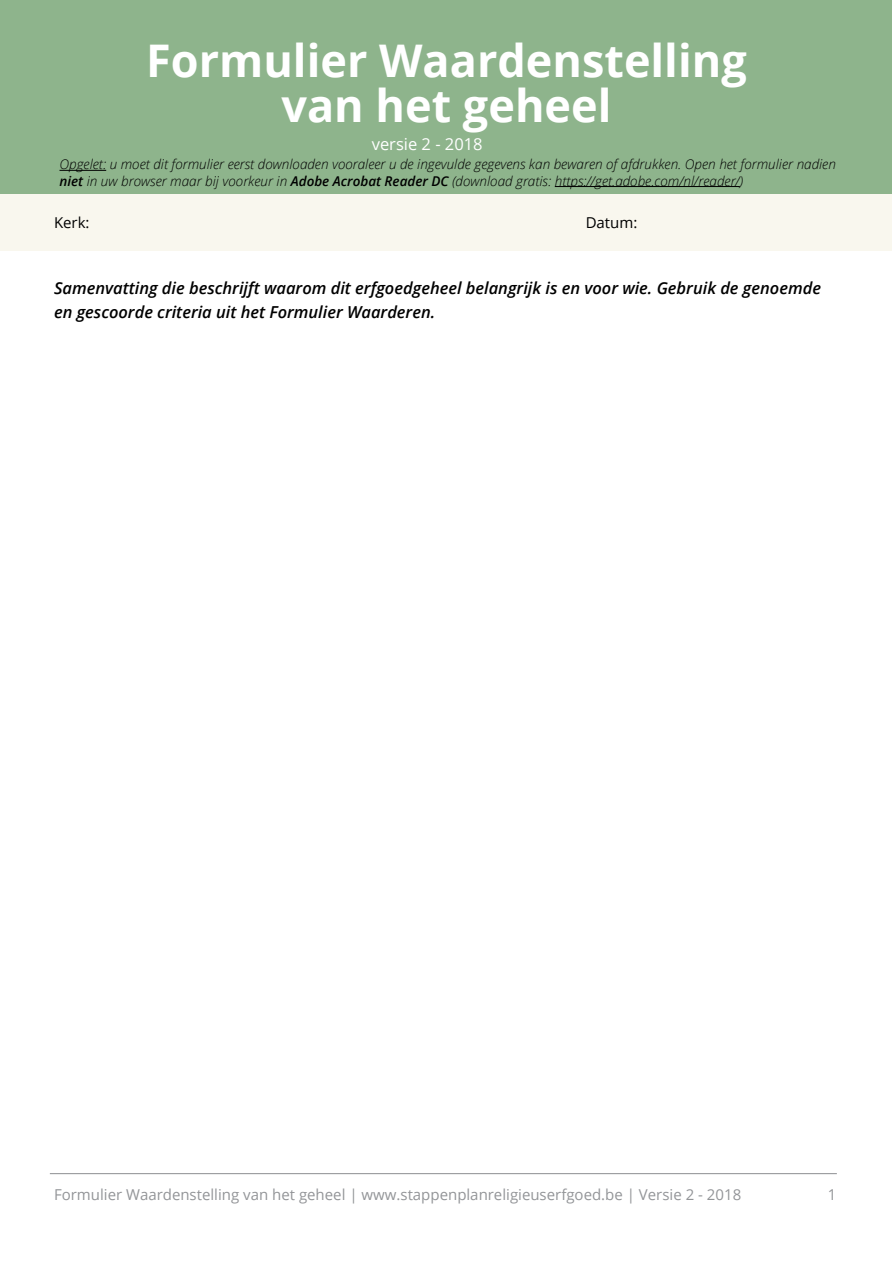
<style>
.page{position:relative;width:893px;height:1263px;background:#fff}
.page>*{position:absolute;margin:0;border:0;box-sizing:border-box;transform-origin:0 0}
.t1{font:700 45px/45px "Open Sans";color:#fff;text-align:center}
.t2{font:italic 600 16.5px/24px "Open Sans";color:#000}
.t3{font:16.5px "Open Sans";color:#fff}
.t4{font:15px "Open Sans";color:#939598}
.t5{font:15px "Open Sans";color:#000}
.t6{font:italic 300 13.5px/16.2px "Open Sans";color:#000}
.s1{font-weight:600}
</style>
<div class="page">
<hr style="left:50px;top:1173px;width:787px;height:1px;background:#939598">
<div style="left:1px;top:194px;width:891px;height:57px;background:#f9f7ee"></div>
<div style="left:1px;top:0;width:891px;height:193px;background:#8eb48c"></div>
<hr style="left:59px;top:170px;width:47px;height:1px;background:#000">
<hr style="left:555px;top:186px;width:185px;height:1px;background:#000">
<h1 class="t1" style="left:146px;top:37px;width:602px">Formulier Waardenstelling van het geheel</h1>
<p class="t3" style="left:372px;top:133px;width:112px">versie 2 - 2018</p>
<p class="t6" style="left:59px;top:156px;width:778px">Opgelet: u moet dit formulier eerst downloaden vooraleer u de ingevulde gegevens kan bewaren of afdrukken. Open het formulier nadien <span class="s1">niet</span> in uw browser maar bij voorkeur in <span class="s1">Adobe Acrobat Reader DC</span> (download gratis: https://get.adobe.com/nl/reader/)</p>
<p class="t5" style="left:54px;top:212px;width:37px">Kerk:</p>
<p class="t5" style="left:586px;top:212px;width:53px">Datum:</p>
<p class="t2" style="left:54px;top:276px;width:768px">Samenvatting die beschrijft waarom dit erfgoedgeheel belangrijk is en voor wie. Gebruik de genoemde en gescoorde criteria uit het Formulier Waarderen.</p>
<p class="t4" style="left:54px;top:1184px;width:689px">Formulier Waardenstelling van het geheel | www.stappenplanreligieuserfgoed.be | Versie 2 - 2018</p>
<p class="t4" style="left:828px;top:1184px;width:10px">1</p>
</div>
